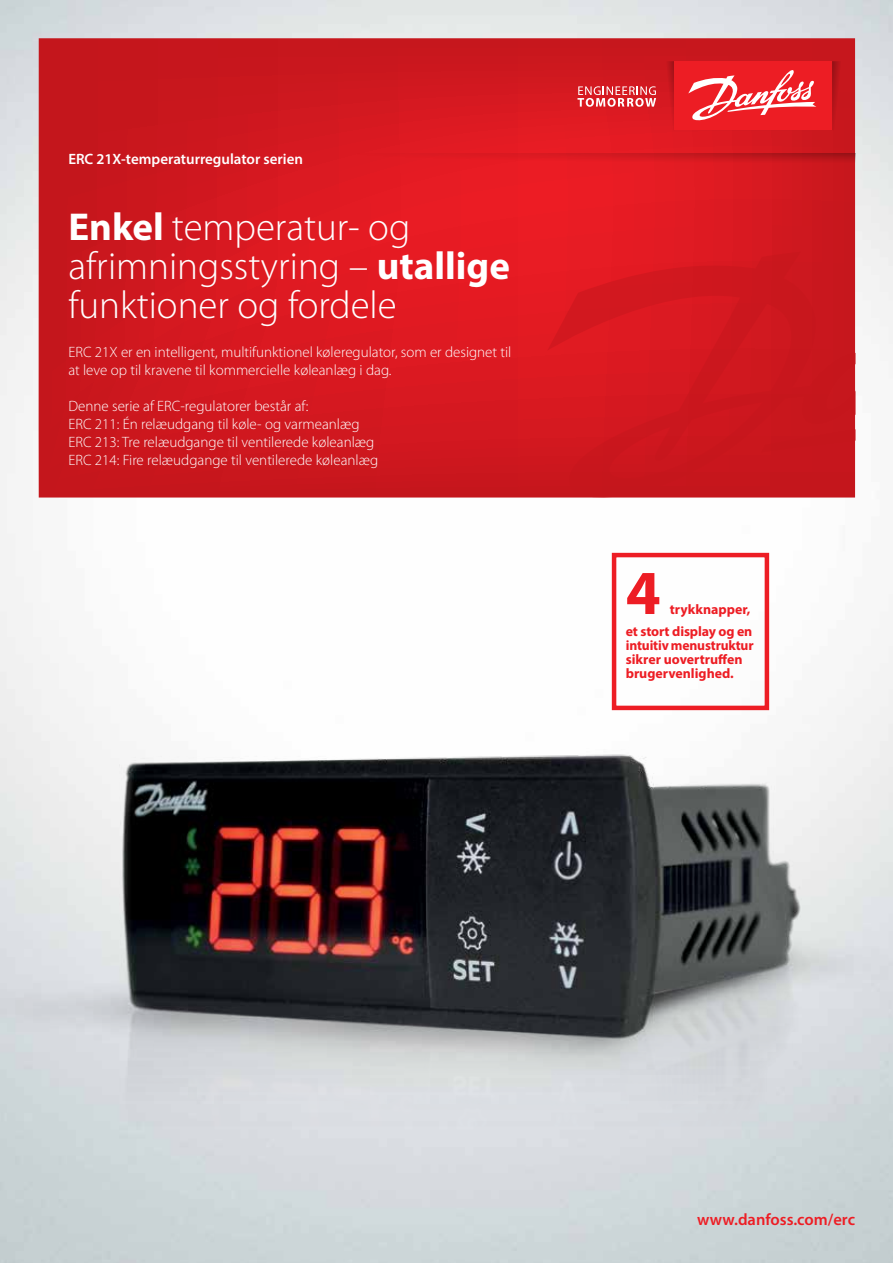
<style>
.page{position:relative;width:893px;height:1263px;background:#fff}
.page>*{position:absolute;margin:0;border:0;box-sizing:border-box;transform-origin:0 0}
.t1{font:700 63px "Myriad Pro";color:#ed1d24}
.t2{font:300 39px/39px "Myriad Pro";color:#fff}
.t3{font:600 16.5px "Myriad Pro";color:#ed1d24}
.t4{font:300 15px/18px "Myriad Pro";color:#fff}
.t5{font:600 15px "Myriad Pro";color:#fff}
.t6{font:700 13.8px/13.8px "Myriad Pro";letter-spacing:-.005em;color:#ed1d24;text-align:right}
.s1{font-weight:700}
</style>
<div class="page">
<img style="left:0;top:0;width:893px;height:1263px">
<img style="left:0;top:680px;width:893px;height:499px">
<svg style="left:39px;top:38px;width:816px;height:459px"></svg>
<svg style="left:547px;top:230px;width:308px;height:267px;fill:#ce171e"></svg>
<div style="left:612px;top:553px;width:157px;height:157px;border:4px solid #ed1d24"></div>
<svg style="left:832px;top:61px;width:13px;height:69px"></svg>
<svg style="left:662px;top:61px;width:12px;height:69px"></svg>
<svg style="left:358px;top:153px;width:497px;height:13px"></svg>
<div style="left:674px;top:61px;width:158px;height:69px;background:#ed1d24"></div>
<svg style="left:577px;top:86px;width:79px;height:21px"></svg>
<svg style="left:688px;top:70px;width:128px;height:51px"></svg>
<p class="t5" style="left:68px;top:150px;width:236px">ERC 21X-temperaturregulator serien</p>
<h2 class="t2" style="left:68px;top:207px;width:443px"><span class="s1">Enkel</span> temperatur- og afrimningsstyring – <span class="s1">utallige </span>funktioner og fordele</h2>
<p class="t4" style="left:68px;top:343px;width:445px">ERC 21X er en intelligent, multifunktionel køleregulator, som er designet til at leve op til kravene til kommercielle køleanlæg i dag.</p>
<p class="t4" style="left:68px;top:397px;width:311px">Denne serie af ERC-regulatorer består af:<br>ERC 211: Én relæudgang til køle- og varmeanlæg ERC 213: Tre relæudgange til ventilerede køleanlæg ERC 214: Fire relæudgange til ventilerede køleanlæg</p>
<h1 class="t1" style="left:626px;top:552px;width:36px">4</h1>
<p class="t6" style="left:626px;top:598px;width:128px;line-height:22.4px">trykknapper,<br>et stort display og en</p>
<p class="t6" style="left:626px;top:638px;width:129px;text-align:left">intuitiv menustruktur sikrer uovertruffen brugervenlighed.</p>
<p class="t3" style="left:697px;top:1209px;width:159px">www.danfoss.com/erc</p>
</div>
